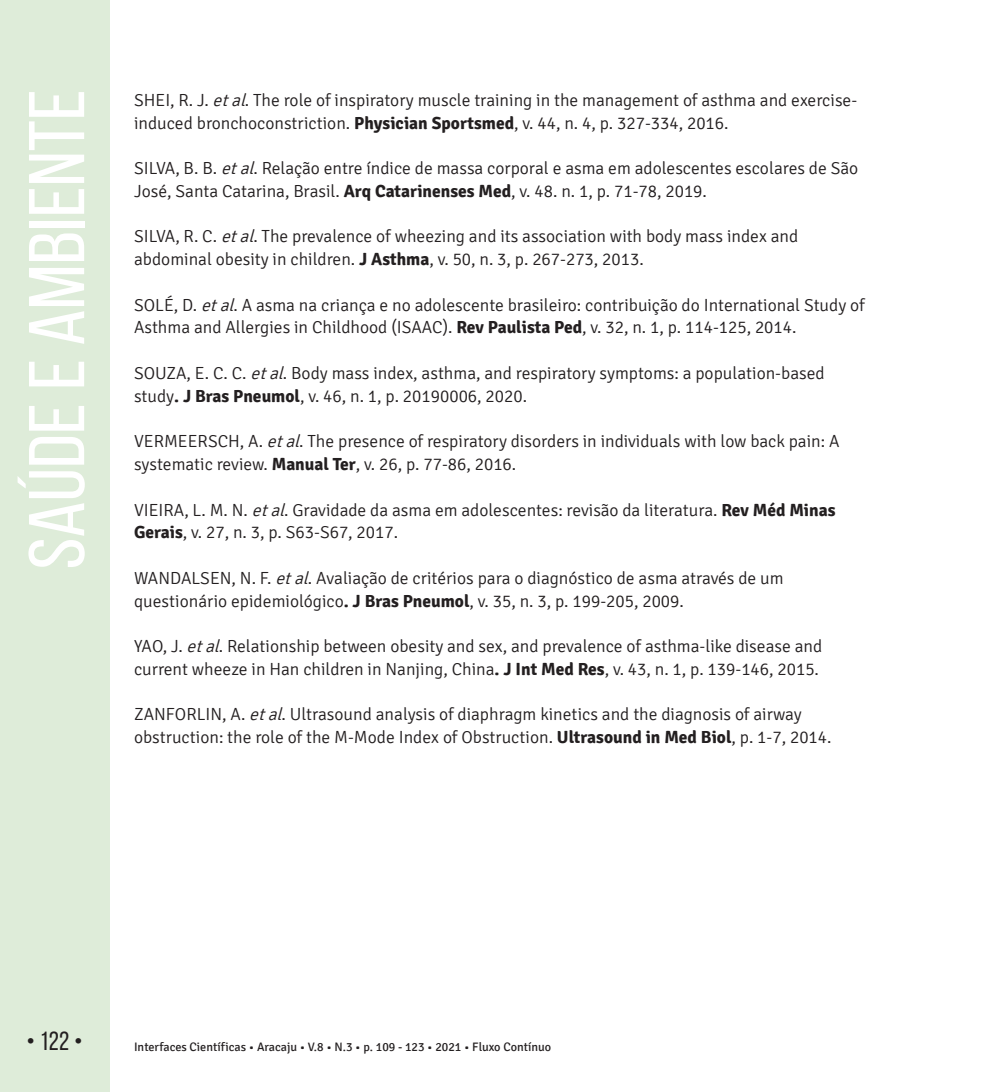
<style>
.page{position:relative;width:993px;height:1092px;background:#fff}
.page>*{position:absolute;margin:0;border:0;box-sizing:border-box;transform-origin:0 0}
.t1{font:78.75px "Bebas Neue";color:#fff;scale:1.09 1}
.t2{font:26.25px "Bebas Neue";color:#231f20}
.t3{font:300 17.5px/22.8px "Signika";color:#231f20}
.t4{font:12.25px "Signika";color:#231f20}
.s1{font-style:italic}
.s2{font-weight:700}
</style>
<div class="page">
<div style="left:0;top:0;width:109px;height:1091px;background:#deecd9"></div>
<h1 class="t1" style="left:14px;top:569px;width:442px;rotate:-90deg">Saúde e Ambiente</h1>
<p class="t3" style="left:134px;top:89px;width:724px">SHEI, R. J. <span class="s1">etal</span>. The role of inspiratory muscle training in the management of asthma and exercise&shy;induced bronchoconstriction. <span class="s2">Physician Sportsmed</span>, v. 44, n. 4, p. 327-334, 2016.</p>
<p class="t3" style="left:134px;top:157px;width:725px">SILVA, B. B. <span class="s1">etal</span>. Relação entre índice de massa corporal e asma em adolescentes escolares de São<br>José, Santa Catarina, Brasil. <span class="s2">Arq Catarinenses Med</span>, v. 48. n. 1, p. 71-78, 2019.</p>
<p class="t3" style="left:134px;top:225px;width:665px">SILVA, R. C. <span class="s1">etal</span>. The prevalence of wheezing and its association with body mass index and abdominal obesity in children. <span class="s2">J Asthma</span>, v. 50, n. 3, p. 267-273, 2013.</p>
<p class="t3" style="left:134px;top:294px;width:732px">SOLÉ, D. <span class="s1">etal</span>. A asma na criança e no adolescente brasileiro: contribuição do International Study of<br>Asthma and Allergies in Childhood (ISAAC). <span class="s2">Rev Paulista Ped</span>, v. 32, n. 1, p. 114-125, 2014.</p>
<p class="t3" style="left:134px;top:362px;width:692px">SOUZA, E. C. C. <span class="s1">etal</span>. Body mass index, asthma, and respiratory symptoms: a population-based study<span class="s2">. J Bras Pneumol</span>, v. 46, n. 1, p. 20190006, 2020.</p>
<p class="t3" style="left:134px;top:430px;width:706px">VERMEERSCH, A. <span class="s1">etal</span>. The presence of respiratory disorders in individuals with low back pain: A systematic review. <span class="s2">Manual Ter</span>, v. 26, p. 77-86, 2016.</p>
<p class="t3" style="left:134px;top:498px;width:702px">VIEIRA, L. M. N. <span class="s1">etal</span>. Gravidade da asma em adolescentes: revisão da literatura. <span class="s2">Rev Méd Minas<br>Gerais</span>, v. 27, n. 3, p. S63-S67, 2017.</p>
<p class="t3" style="left:134px;top:567px;width:651px">WANDALSEN, N. F. <span class="s1">etal</span>. Avaliação de critérios para o diagnóstico de asma através de um questionário epidemiológico<span class="s2">. J Bras Pneumol</span>, v. 35, n. 3, p. 199-205, 2009.</p>
<p class="t3" style="left:134px;top:635px;width:689px">YAO, J. <span class="s1">etal</span>. Relationship between obesity and sex, and prevalence of asthma-like disease and current wheeze in Han children in Nanjing, China<span class="s2">. J Int Med Res</span>, v. 43, n. 1, p. 139-146, 2015.</p>
<p class="t3" style="left:134px;top:703px;width:698px">ZANFORLIN, A. <span class="s1">etal</span>. Ultrasound analysis of diaphragm kinetics and the diagnosis of airway obstruction: the role of the M-Mode Index of Obstruction. <span class="s2">Ultrasound in Med Biol</span>, p. 1-7, 2014.</p>
<h2 class="t2" style="left:27px;top:1026px;width:58px">• 122 •</h2>
<p class="t4" style="left:134px;top:1040px;width:418px">Interfaces Científicas • Aracaju • V.8 • N.3 • p. 109 - 123 • 2021 • Fluxo Contínuo</p>
</div>
